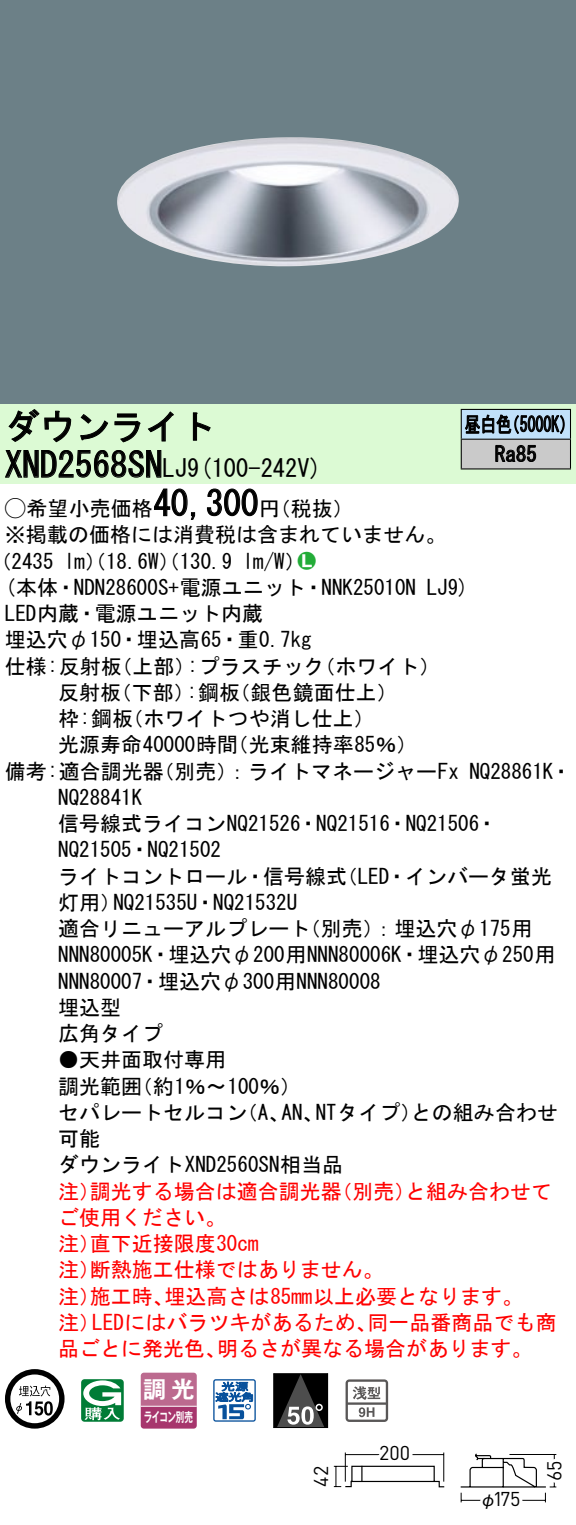
<style>
.page{position:relative;width:576px;height:1525px;background:#fff}
.page>*{position:absolute;margin:0;border:0;box-sizing:border-box;transform-origin:0 0}
.t1{font:35px "MS Gothic";color:#000}
.t2{font:24.5px "MS Gothic";color:#000}
.t3{font:23.1px "Gothic MB101 Pro De Bold 90 pv RKSJ H";color:#fff}
.t4{font:21px/26.2px "MS Gothic";color:#000}
.t5{font:21px/26.2px "MS Gothic";color:#f00}
.t6{font:21px/29.8px "MS Gothic";color:#000;scale:.75 1}
.t7{font:21px "Ford Classification 1";color:#23ac38}
.t8{font:19.95px "DINOT";letter-spacing:-.005em;color:#000}
.t9{font:17.5px "Gothic BBB Pro Medium 90 pv RKSJ H";color:#000}
.t10{font:13.3px "Gothic MB101 Pro De Bold 90 pv RKSJ H";letter-spacing:-.05em;color:#fff;scale:.65 1}
.s1{font-size:24.5px}
.s2{font-family:"Ford Classification 1"}
.s3{color:#fff}
</style>
<div class="page">
<div style="left:0;top:0;width:575px;height:404px;background:#6c8087"></div>
<img style="left:117px;top:137px;width:342px;height:130px">
<div style="left:0;top:404px;width:575px;height:79px;background:#dcfad4"></div>
<svg style="left:8px;top:409px;width:64px;height:34px"></svg>
<svg style="left:80px;top:413px;width:60px;height:30px"></svg>
<svg style="left:147px;top:411px;width:26px;height:31px"></svg>
<svg style="left:192px;top:412px;width:19px;height:29px"></svg>
<svg style="left:5px;top:450px;width:157px;height:28px"></svg>
<svg style="left:154px;top:488px;width:42px;height:32px"></svg>
<svg style="left:207px;top:488px;width:51px;height:29px"></svg>
<svg style="left:5px;top:1369px;width:59px;height:60px"></svg>
<svg style="left:44px;top:1401px;width:9px;height:15px"></svg>
<svg style="left:81px;top:1379px;width:43px;height:43px"></svg>
<svg style="left:140px;top:1372px;width:56px;height:57px;background:#b65b86"></svg>
<hr style="left:141px;top:1406px;width:55px;height:1px;background:#fff">
<svg style="left:213px;top:1379px;width:43px;height:43px"></svg>
<div style="left:273px;top:1374px;width:54px;height:53px;background:#000"></div>
<svg style="left:277px;top:1375px;width:47px;height:51px"></svg>
<div style="left:273px;top:1373px;width:55px;height:55px;border:1px solid #000"></div>
<svg style="left:345px;top:1379px;width:43px;height:43px"></svg>
<div style="left:461px;top:409px;width:109px;height:30px;background:#c1e1fa"></div>
<div style="left:461px;top:439px;width:109px;height:30px;background:#cacaca"></div>
<hr style="left:460px;top:409px;width:110px;height:1px;background:#000">
<hr style="left:569px;top:410px;width:2px;height:29px;background:#000">
<hr style="left:460px;top:439px;width:110px;height:1px;background:#000">
<hr style="left:569px;top:440px;width:2px;height:28px;background:#000">
<hr style="left:460px;top:468px;width:110px;height:2px;background:#000">
<svg style="left:460px;top:410px;width:104px;height:58px"></svg>
<svg style="left:460px;top:1453px;width:97px;height:50px"></svg>
<svg style="left:333px;top:1452px;width:112px;height:36px"></svg>
<h1 class="t1" style="left:5px;top:409px;width:212px">ダウンライト</h1>
<p class="t2" style="left:187px;top:456px;width:136px">(9 100-242 (V</p>
<h1 class="t1" style="left:5px;top:447px;width:184px">XND2568SN<span class="s1">LJ</span></h1>
<h1 class="t1" style="left:153px;top:486px;width:106px">40,300</h1>
<p class="t4" style="left:5px;top:495px;width:442px"><span class="s2">A</span>希望小売価格<br>※掲載の価格には消費税は含まれていません。</p>
<p class="t7" style="left:298px;top:550px;width:19px">2<span class="s3">7</span></p>
<p class="t4" style="left:259px;top:495px;width:96px">（円税抜(</p>
<p class="t4" style="left:243px;top:548px;width:64px">l m (W/</p>
<p class="t4" style="left:-9px;top:548px;width:65px">（2435</p>
<p class="t4" style="left:64px;top:548px;width:169px">lm）（18.6 ）（W 130.9</p>
<p class="t6" style="left:494px;top:409px;width:57px;text-indent:-30px">昼白色<br>Ra85</p>
<p class="t6" style="left:504px;top:409px;width:96px">（5000 (K</p>
<p class="t4" style="left:5px;top:574px;width:412px">(本体・NDN28600 +S 電源ユニット・NNK25010N</p>
<p class="t4" style="left:5px;top:600px;width:259px">LED内蔵・電源ユニット内蔵</p>
<p class="t4" style="left:5px;top:627px;width:308px">埋込穴φ150・埋込高65・重0.7kg</p>
<p class="t4" style="left:314px;top:653px;width:127px">（ホワイト(</p>
<p class="t4" style="left:426px;top:574px;width:44px">LJ (9</p>
<p class="t4" style="left:187px;top:653px;width:139px">:プラスチック</p>
<p class="t4" style="left:5px;top:653px;width:118px">仕様:反射板</p>
<p class="t4" style="left:111px;top:653px;width:85px">（上部）</p>
<p class="t4" style="left:58px;top:679px;width:64px">反射板</p>
<p class="t4" style="left:111px;top:679px;width:85px">（下部）</p>
<p class="t4" style="left:229px;top:679px;width:169px">（銀色鏡面仕上(</p>
<p class="t4" style="left:187px;top:679px;width:55px">:鋼板</p>
<p class="t4" style="left:58px;top:705px;width:76px">枠:鋼板</p>
<p class="t4" style="left:122px;top:705px;width:253px">（ホワイトつや消し仕上(</p>
<p class="t4" style="left:58px;top:732px;width:181px">光源寿命40000時間</p>
<p class="t4" style="left:227px;top:732px;width:191px">（光束維持率85％(</p>
<p class="t4" style="left:153px;top:758px;width:307px">（別売：）ライトマネージャーFx</p>
<p class="t4" style="left:5px;top:758px;width:160px">備考:適合調光器</p>
<p class="t4" style="left:58px;top:784px;width:85px">NQ28841K</p>
<p class="t4" style="left:58px;top:810px;width:441px">信号線式ライコンNQ21526・NQ21516・NQ21506・</p>
<p class="t4" style="left:58px;top:837px;width:164px">NQ21505・NQ21502</p>
<p class="t4" style="left:336px;top:863px;width:217px">（LED・インバータ蛍光</p>
<p class="t4" style="left:469px;top:758px;width:104px">NQ28861 ・K</p>
<p class="t4" style="left:58px;top:863px;width:290px;text-align:center">ライトコントロール・信号線式<br>NQ21535 ・U NQ21532U</p>
<p class="t4" style="left:58px;top:889px;width:64px">灯用）</p>
<p class="t4" style="left:58px;top:915px;width:498px">適合リニューアルプレート<br>NNN80005 ・K 埋込穴φ200用NNN80006 ・K 埋込穴φ250用<br>NNN80007・埋込穴φ300用NNN80008<br>埋込型<br>広角タイプ</p>
<p class="t4" style="left:132px;top:1047px;width:171px;text-indent:-73px">●天井面取付専用<br>（約1％〜100％(</p>
<p class="t4" style="left:300px;top:915px;width:234px">（別売：）埋込穴φ175用</p>
<p class="t4" style="left:58px;top:1073px;width:85px">調光範囲</p>
<p class="t4" style="left:315px;top:1099px;width:107px">NTタイプ）</p>
<p class="t4" style="left:411px;top:1099px;width:148px">との組み合わせ</p>
<p class="t4" style="left:58px;top:1099px;width:286px">セパレートセルコン<br>可能<br>ダウンライトXND2560SN相当品</p>
<p class="t4" style="left:237px;top:1099px;width:54px">（、A</p>
<p class="t4" style="left:281px;top:1099px;width:43px">AN、</p>
<p class="t5" style="left:90px;top:1178px;width:253px">調光する場合は適合調光器</p>
<p class="t5" style="left:331px;top:1178px;width:85px">（別売）</p>
<p class="t5" style="left:405px;top:1178px;width:148px">と組み合わせて</p>
<p class="t5" style="left:58px;top:1178px;width:43px">注）</p>
<p class="t5" style="left:58px;top:1204px;width:169px">ご使用ください。</p>
<p class="t5" style="left:90px;top:1230px;width:170px">直下近接限度30cm</p>
<p class="t5" style="left:90px;top:1230px;width:295px;text-indent:-32px">注）<br>断熱施工仕様ではありません。</p>
<p class="t5" style="left:58px;top:1257px;width:43px">注）</p>
<p class="t5" style="left:164px;top:1283px;width:360px">埋込高さは85mm以上必要となります。</p>
<p class="t5" style="left:90px;top:1283px;width:85px">施工時、</p>
<p class="t5" style="left:58px;top:1283px;width:43px">注）</p>
<p class="t5" style="left:92px;top:1309px;width:286px">LEDにはバラツキがあるため、</p>
<p class="t5" style="left:367px;top:1309px;width:190px">同一品番商品でも商</p>
<p class="t5" style="left:58px;top:1309px;width:43px">注）</p>
<p class="t5" style="left:58px;top:1335px;width:169px">品ごとに発光色、</p>
<p class="t5" style="left:217px;top:1335px;width:317px">明るさが異なる場合があります。</p>
<p class="t3" style="left:143px;top:1370px;width:53px">調光</p>
<p class="t10" style="left:144px;top:1406px;width:77px">ライコン別売</p>
<p class="t8" style="left:307px;top:1487px;width:22px;rotate:-90deg">42</p>
<p class="t8" style="left:379px;top:1439px;width:33px">200</p>
<p class="t8" style="left:492px;top:1485px;width:29px">175</p>
<p class="t9" style="left:479px;top:1485px;width:19px">φ</p>
<p class="t8" style="left:540px;top:1481px;width:21px;rotate:-90deg">65</p>
</div>
